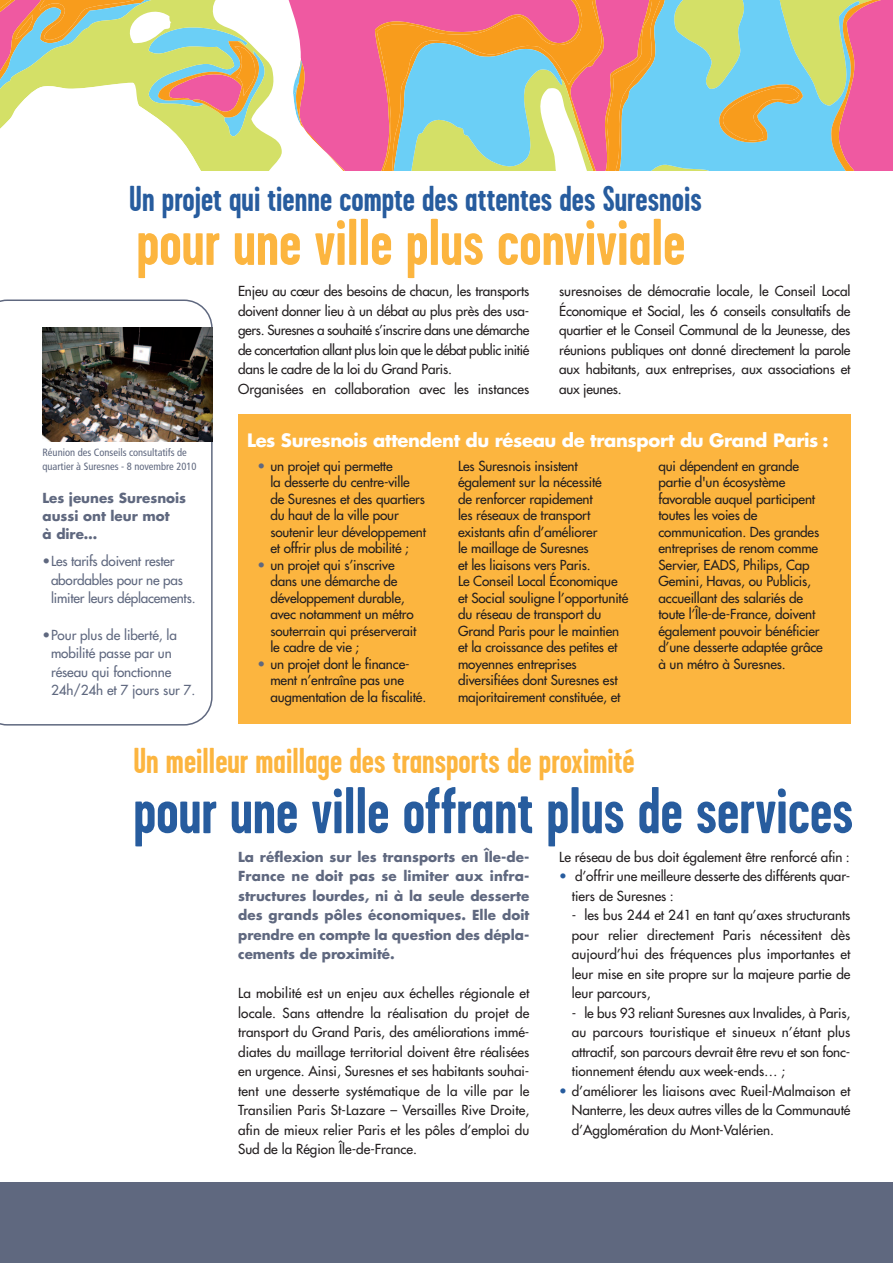
<style>
.page{position:relative;width:893px;height:1263px;background:#fff}
.page>*{position:absolute;margin:0;border:0;box-sizing:border-box;transform-origin:0 0}
.t1{font:700 66px "Garage Gothic";color:#275c9e}
.t2{font:700 66px "Garage Gothic";color:#fcb53f}
.t3{font:700 36px "Garage Gothic";color:#275c9e}
.t4{font:700 36px "Garage Gothic";color:#fcb53f}
.t5{font:700 18px "Futura";letter-spacing:-.02em;color:#fff}
.t6{font:13.5px/16.5px "Futura";letter-spacing:-.01em;color:#231f20}
.t7{font:700 13.5px/19.5px "Futura";color:#5f687f;text-align:justify}
.t8{font:13.5px/18.5px "Futura";letter-spacing:-.005em;color:#5f687f}
.t9{font:condensed 10.5px/13.5px "Frutiger LT";color:#5f687f}
.s1{color:#5f687f}
.s2{color:#275c9e}
</style>
<div class="page">
<svg style="left:0;top:0;width:893px;height:170px"></svg>
<div style="left:238px;top:414px;width:612px;height:309px;background:#fcb53f"></div>
<div style="left:0;top:1182px;width:893px;height:81px;background:#5f687f"></div>
<svg style="left:0;top:299px;width:213px;height:426px"></svg>
<img style="left:43px;top:327px;width:170px;height:114px">
<h2 class="t3" style="left:129px;top:177px;width:574px">Un projet qui tienne compte des attentes des Suresnois</h2>
<h1 class="t2" style="left:136px;top:203px;width:551px">pour une ville plus conviviale</h1>
<p class="t9" style="left:43px;top:447px;width:156px">Réunion des Conseils consultatifs de quartier à Suresnes - 8 novembre 2010</p>
<p class="t7" style="left:43px;top:490px;width:145px;line-height:17.9px;text-align:left">Les jeunes Suresnois aussi ont leur mot<br>à dire…</p>
<p class="t8" style="left:51px;top:553px;width:146px;text-indent:-9px">•Les tarifs doivent rester abordables pour ne pas limiter leurs déplacements.</p>
<p class="t8" style="left:51px;top:626px;width:146px;text-indent:-9px">•Pour plus de liberté, la mobilité passe par un réseau qui fonctionne<br>24h/24h et 7 jours sur 7.</p>
<p class="t6" style="left:238px;top:282px;width:293px;line-height:19.5px">Enjeu au cœur des besoins de chacun, les transports doivent donner lieu à un débat au plus près des usa&shy;gers. Suresnes a souhaité s’inscrire dans une démarche de concertation allant plus loin que le débat public initié dans le cadre de la loi du Grand Paris.<br>Organisées en collaboration avec les instances</p>
<p class="t6" style="left:559px;top:282px;width:293px;line-height:19.5px;text-align:justify">suresnoises de démocratie locale, le Conseil Local Économique et Social, les 6 conseils consultatifs de quartier et le Conseil Communal de la Jeunesse, des réunions publiques ont donné directement la parole aux habitants, aux entreprises, aux associations et aux jeunes.</p>
<h3 class="t5" style="left:247px;top:432px;width:583px">Les Suresnois attendent du réseau de transport du Grand Paris :</h3>
<p class="t6" style="left:270px;top:459px;width:157px;text-indent:-13px"><span class="s1">•</span> un projet qui permette<br>la desserte du centre-ville de Suresnes et des quartiers du haut de la ville pour soutenir leur développement et offrir plus de mobilité ;</p>
<p class="t6" style="left:270px;top:558px;width:147px;text-indent:-13px"><span class="s1">•</span> un projet qui s’inscrive dans une démarche de développement durable, avec notamment un métro souterrain qui préserverait le cadre de vie ;</p>
<p class="t6" style="left:270px;top:657px;width:157px;text-indent:-13px"><span class="s1">•</span> un projet dont le finance&shy;ment n’entraîne pas une augmentation de la fiscalité.</p>
<p class="t6" style="left:458px;top:459px;width:172px">Les Suresnois insistent également sur la nécessité<br>de renforcer rapidement<br>les réseaux de transport existants afin d’améliorer<br>le maillage de Suresnes<br>et les liaisons vers Paris.<br>Le Conseil Local Économique et Social souligne l’opportunité du réseau de transport du<br>Grand Paris pour le maintien et la croissance des petites et moyennes entreprises diversifiées dont Suresnes est majoritairement constituée, et</p>
<p class="t6" style="left:658px;top:459px;width:166px">qui dépendent en grande partie d'un écosystème favorable auquel participent toutes les voies de communication. Des grandes entreprises de renom comme<br>Servier, EADS, Philips, Cap<br>Gemini, Havas, ou Publicis, accueillant des salariés de toute l’Île-de-France, doivent également pouvoir bénéficier d’une desserte adaptée grâce à un métro à Suresnes.</p>
<h2 class="t4" style="left:133px;top:740px;width:503px">Un meilleur maillage des transports de proximité</h2>
<h1 class="t1" style="left:133px;top:772px;width:721px">pour une ville offrant plus de services</h1>
<p class="t7" style="left:238px;top:848px;width:293px">La réflexion sur les transports en Île-de-France ne doit pas se limiter aux infra&shy;structures lourdes, ni à la seule desserte des grands pôles économiques. Elle doit prendre en compte la question des dépla&shy;cements de proximité.</p>
<p class="t6" style="left:238px;top:984px;width:293px;line-height:19.5px;text-align:justify">La mobilité est un enjeu aux échelles régionale et locale. Sans attendre la réalisation du projet de transport du Grand Paris, des améliorations immé&shy;diates du maillage territorial doivent être réalisées en urgence. Ainsi, Suresnes et ses habitants souhai&shy;tent une desserte systématique de la ville par le Transilien Paris St-Lazare – Versailles Rive Droite, afin de mieux relier Paris et les pôles d’emploi du Sud de la Région Île-de-France.</p>
<p class="t6" style="left:559px;top:849px;width:292px">Le réseau de bus doit également être renforcé afin :</p>
<p class="t6" style="left:572px;top:867px;width:280px;line-height:19.5px;text-indent:-13px"><span class="s2">•</span> d’offrir une meilleure desserte des différents quar&shy;tiers de Suresnes :</p>
<p class="t6" style="left:572px;top:906px;width:280px;line-height:19.5px;text-align:justify">- les bus 244 et 241 en tant qu’axes structurants pour relier directement Paris nécessitent dès aujourd’hui des fréquences plus importantes et leur mise en site propre sur la majeure partie de leur parcours,</p>
<p class="t6" style="left:572px;top:1004px;width:280px;line-height:19.5px;text-align:justify">- le bus 93 reliant Suresnes aux Invalides, à Paris, au parcours touristique et sinueux n’étant plus attractif, son parcours devrait être revu et son fonc&shy;tionnement étendu aux week-ends… ;</p>
<p class="t6" style="left:572px;top:1082px;width:280px;line-height:19.5px;text-align:justify;text-indent:-13px"><span class="s2">•</span> d’améliorer les liaisons avec Rueil-Malmaison et Nanterre, les deux autres villes de la Communauté d’Agglomération du Mont-Valérien.</p>
</div>
